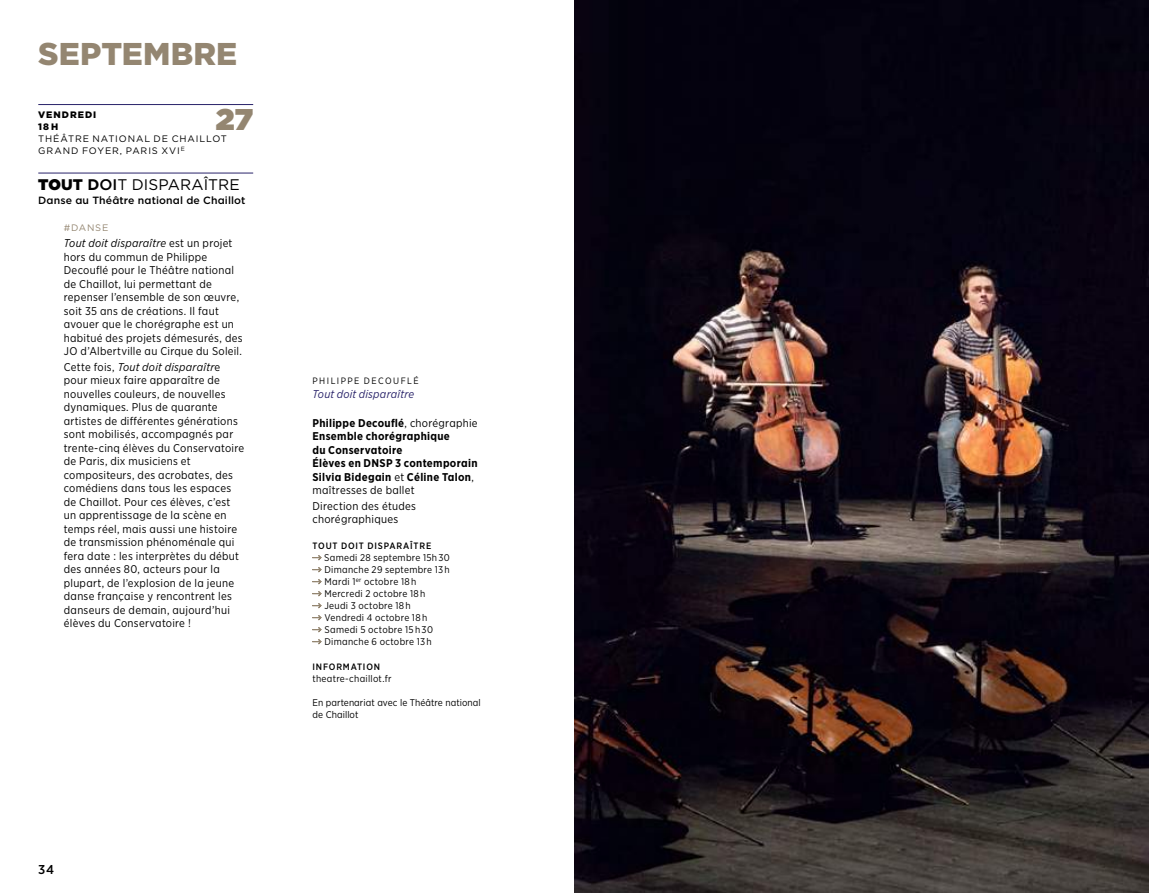
<style>
.page{position:relative;width:1149px;height:893px;background:#fff}
.page>*{position:absolute;margin:0;border:0;box-sizing:border-box;transform-origin:0 0}
.t1{font:900 31.5px "Gotham";letter-spacing:.005em;color:#948671}
.t2{font:900 30px "Gotham";color:#948671}
.t3{font:15.3px "Gotham";letter-spacing:.005em;color:#000}
.t4{font:500 12.9px "Gotham Narrow";color:#000;scale:1.05 1}
.t5{font:11.25px/13.5px "Gotham Narrow";letter-spacing:.025em;color:#000}
.t6{font:700 11.25px/13.5px "Gotham Narrow";letter-spacing:.025em;color:#000}
.t7{font:italic 11.25px "Gotham Narrow";letter-spacing:.02em;color:#282269}
.t8{font:500 10.5px "Gotham";letter-spacing:.01em;color:#000}
.t9{font:9.75px/12px "Gotham Narrow";letter-spacing:.025em;color:#000}
.t10{font:9.75px/12px "Gotham Narrow";letter-spacing:.005em;color:#000}
.t11{font:9.3px/12px "Gotham";letter-spacing:.095em;color:#000}
.t12{font:500 9.3px "Gotham Narrow";letter-spacing:.09em;color:#000}
.t13{font:9.3px "Gotham Narrow";letter-spacing:.155em;color:#000}
.t14{font:900 9.3px/12px "Gotham";letter-spacing:.1em;color:#000}
.t15{font:9.3px "Gotham";letter-spacing:.08em;color:#948671}
.s1{font-weight:900}
.s2{font-weight:700}
.s3{font-weight:500}
.s4{font-style:italic}
.s5{font-weight:400}
.s6{font-family:"Arrowstfb";color:#948671}
</style>
<div class="page">
<svg style="left:312px;top:555px;width:9px;height:5px"></svg>
<svg style="left:312px;top:567px;width:9px;height:5px"></svg>
<svg style="left:312px;top:579px;width:9px;height:5px"></svg>
<svg style="left:312px;top:591px;width:9px;height:5px"></svg>
<svg style="left:312px;top:603px;width:9px;height:5px"></svg>
<svg style="left:312px;top:615px;width:9px;height:5px"></svg>
<svg style="left:312px;top:627px;width:9px;height:5px"></svg>
<svg style="left:312px;top:639px;width:9px;height:5px"></svg>
<hr style="left:38px;top:104px;width:215px;height:1px;background:#282269">
<hr style="left:38px;top:173px;width:215px;height:1px;background:#282269">
<img style="left:574px;top:0;width:574px;height:893px">
<h1 class="t1" style="left:38px;top:32px;width:200px">SEPTEMBRE</h1>
<p class="t14" style="left:38px;top:108px;width:59px">VENDREDI<br>18 H</p>
<h2 class="t2" style="left:216px;top:97px;width:39px">27</h2>
<p class="t11" style="left:38px;top:132px;width:190px">THÉÂTRE NATIONAL DE CHAILLOT<br>GRAND FOYER, PARIS XVI<sup>E</sup></p>
<h3 class="t3" style="left:38px;top:175px;width:203px"><span class="s1">TO</span><span class="s1">UT</span> <span class="s2">D</span><span class="s3">OI</span>T DISPARAÎTRE</h3>
<p class="t8" style="left:38px;top:194px;width:209px">Danse au Théâtre national de Chaillot</p>
<p class="t15" style="left:64px;top:222px;width:46px">#DANSE</p>
<p class="t5" style="left:64px;top:236px;width:180px"><span class="s4">Tout doit disparaître</span> est un projet hors du commun de Philippe Decouflé pour le Théâtre national de Chaillot, lui permettant de repenser l’ensemble de son œuvre, soit 35 ans de créations. Il faut avouer que le chorégraphe est un habitué des projets démesurés, des JO d’Albertville au Cirque du Soleil.</p>
<p class="t5" style="left:64px;top:360px;width:182px">Cette fois, <span class="s4">Tout doit disparaîtr</span>e pour mieux faire apparaître de nouvelles couleurs, de nouvelles dynamiques. Plus de quarante artistes de différentes générations sont mobilisés, accompagnés par trente-cinq élèves du Conservatoire de Paris, dix musiciens et compositeurs, des acrobates, des comédiens dans tous les espaces de Chaillot. Pour ces élèves, c’est un apprentissage de la scène en temps réel, mais aussi une histoire de transmission phénoménale qui fera date : les interprètes du début des années 80, acteurs pour la plupart, de l’explosion de la jeune danse française y rencontrent les danseurs de demain, aujourd’hui élèves du Conservatoire !</p>
<p class="t4" style="left:38px;top:861px;width:17px">34</p>
<p class="t13" style="left:312px;top:375px;width:108px">PHILIPPE DECOUFLÉ</p>
<p class="t7" style="left:312px;top:387px;width:103px">Tout doit disparaître</p>
<p class="t6" style="left:312px;top:416px;width:167px">Philippe Decouflé<span class="s5">, chorégraphie<br></span>Ensemble chorégraphique<br>du Conservatoire<br>Élèves en DNSP 3 contemporain<br>Silvia Bidegain <span class="s5">et</span> Céline Talon<span class="s5">, maîtresses de ballet</span></p>
<p class="t5" style="left:312px;top:499px;width:105px">Direction des études chorégraphiques</p>
<p class="t12" style="left:312px;top:540px;width:120px">TOUT DOIT DISPARAÎTRE</p>
<p class="t9" style="left:312px;top:551px;width:139px"><span class="s6">u</span> Samedi 28 septembre 15h 30 <span class="s6">u</span> Dimanche 29 septembre 13 h <span class="s6">u</span> Mardi 1<sup>er</sup> octobre 18 h<br><span class="s6">u</span> Mercredi 2 octobre 18 h<br><span class="s6">u</span> Jeudi 3 octobre 18 h<br><span class="s6">u</span> Vendredi 4 octobre 18 h<br><span class="s6">u</span> Samedi 5 octobre 15 h 30<br><span class="s6">u</span> Dimanche 6 octobre 13 h</p>
<p class="t12" style="left:312px;top:661px;width:69px">INFORMATION</p>
<p class="t9" style="left:312px;top:673px;width:81px">theatre-chaillot.fr</p>
<p class="t10" style="left:312px;top:697px;width:170px">En partenariat avec le Théâtre national de Chaillot</p>
</div>
